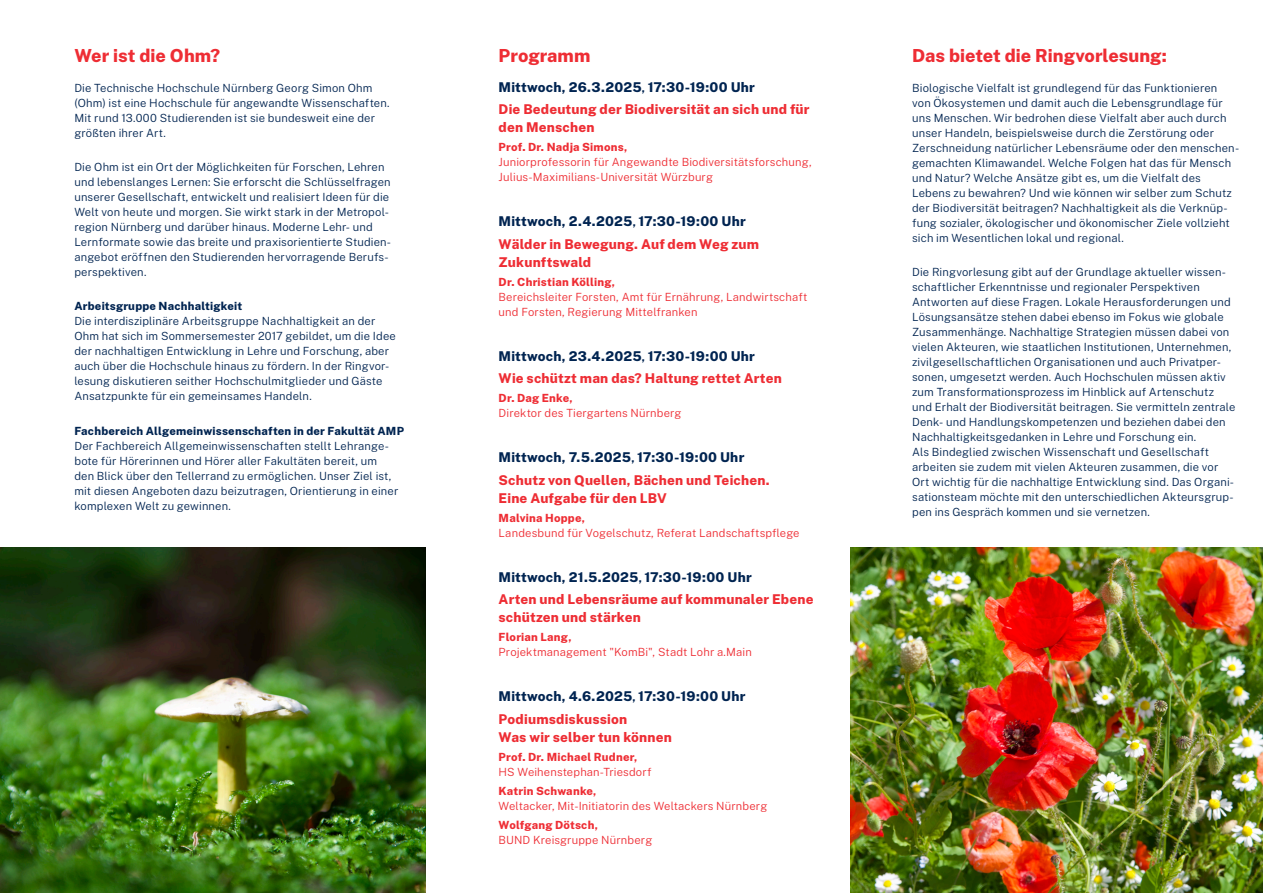
<style>
.page{position:relative;width:1263px;height:893px;background:#fff}
.page>*{position:absolute;margin:0;border:0;box-sizing:border-box;transform-origin:0 0}
.Sub-Headline_Überschriften{font:800 18px "Public Sans";color:#ee2d34}
.Fließtext{font:800 13.5px/18px "Public Sans";letter-spacing:.015em;color:#ee2d34}
.Fließtext-2{font:800 13.5px "Public Sans";letter-spacing:.015em;color:#002451}
.Fließtext-3{font:300 11.25px/15px "Public Sans";letter-spacing:.015em;color:#002451}
.Fließtext-4{font:300 11.25px/15px "Public Sans";letter-spacing:.015em;color:#ee2d34}
.Fließtext-5{font:800 11.25px "Public Sans";letter-spacing:.02em;color:#002451}
.Fließtext-6{font:800 11.25px "Public Sans";letter-spacing:.02em;color:#ee2d34}
.s1{font-size:11.25px}
.s2{font-weight:800}
</style>
<div class="page">
<img style="left:0;top:547px;width:425px;height:346px">
<img style="left:850px;top:547px;width:413px;height:346px">
<p class="Sub-Headline_Überschriften" style="left:74px;top:42px;width:147px">Wer ist die Ohm?</p>
<p class="Fließtext-3" style="left:74px;top:80px;width:317px">Die Technische Hochschule Nürnberg Georg Simon Ohm (Ohm) ist eine Hochschule für angewandte Wissenschaften.<br>Mit rund 13.000 Studierenden ist sie bundesweit eine der größten ihrer Art.</p>
<p class="Fließtext-3" style="left:74px;top:159px;width:318px">Die Ohm ist ein Ort der Möglichkeiten für Forschen, Lehren und lebenslanges Lernen: Sie erforscht die Schlüsselfragen unserer Gesellschaft, entwickelt und realisiert Ideen für die Welt von heute und morgen. Sie wirkt stark in der Metropol&shy;region Nürnberg und darüber hinaus. Moderne Lehr- und Lernformate sowie das breite und praxisorientierte Studien&shy;angebot eröffnen den Studierenden hervorragende Berufs&shy;perspektiven.</p>
<p class="Fließtext-5" style="left:74px;top:298px;width:169px">Arbeitsgruppe Nachhaltigkeit</p>
<p class="Fließtext-3" style="left:74px;top:313px;width:323px">Die interdisziplinäre Arbeitsgruppe Nachhaltigkeit an der Ohm hat sich im Sommersemester 2017 gebildet, um die Idee der nachhaltigen Entwicklung in Lehre und Forschung, aber auch über die Hochschule hinaus zu fördern. In der Ringvor&shy;lesung diskutieren seither Hochschulmitglieder und Gäste Ansatzpunkte für ein gemeinsames Handeln.</p>
<p class="Fließtext-5" style="left:74px;top:422px;width:331px">Fachbereich Allgemeinwissenschaften in der Fakultät AMP</p>
<p class="Fließtext-3" style="left:74px;top:437px;width:325px">Der Fachbereich Allgemeinwissenschaften stellt Lehrange&shy;bote für Hörerinnen und Hörer aller Fakultäten bereit, um den Blick über den Tellerrand zu ermöglichen. Unser Ziel ist, mit diesen Angeboten dazu beizutragen, Orientierung in einer komplexen Welt zu gewinnen.</p>
<p class="Sub-Headline_Überschriften" style="left:499px;top:42px;width:93px">Programm</p>
<p class="Fließtext-2" style="left:499px;top:77px;width:258px">Mittwoch, 26.3.2025<span class="s1">,</span> 17:30-19:00 Uhr</p>
<p class="Fließtext" style="left:499px;top:99px;width:312px">Die Bedeutung der Biodiversität an sich und für den Menschen</p>
<p class="Fließtext-4" style="left:499px;top:139px;width:314px"><span class="s2">Prof. Dr. Nadja Simons,<br></span>Juniorprofessorin für Angewandte Biodiversitätsforschung,<br>Julius-Maximilians-Universität Würzburg</p>
<p class="Fließtext-2" style="left:499px;top:211px;width:249px">Mittwoch, 2.4.2025<span class="s1">,</span> 17:30-19:00 Uhr</p>
<p class="Fließtext" style="left:499px;top:234px;width:262px">Wälder in Bewegung. Auf dem Weg zum<br>Zukunftswald</p>
<p class="Fließtext-4" style="left:499px;top:274px;width:310px"><span class="s2">Dr. Christian Kölling,<br></span>Bereichsleiter Forsten, Amt für Ernährung, Landwirtschaft und Forsten, Regierung Mittelfranken</p>
<p class="Fließtext-2" style="left:499px;top:346px;width:258px">Mittwoch, 23.4.2025<span class="s1">,</span> 17:30-19:00 Uhr</p>
<p class="Fließtext" style="left:499px;top:368px;width:285px">Wie schützt man das? Haltung rettet Arten</p>
<p class="Fließtext-4" style="left:499px;top:390px;width:185px"><span class="s2">Dr. Dag Enke,<br></span>Direktor des Tiergartens Nürnberg</p>
<p class="Fließtext-2" style="left:499px;top:447px;width:247px">Mittwoch, 7.5.2025<span class="s1">,</span> 17:30-19:00 Uhr</p>
<p class="Fließtext" style="left:499px;top:470px;width:273px">Schutz von Quellen, Bächen und Teichen.<br>Eine Aufgabe für den LBV</p>
<p class="Fließtext-4" style="left:499px;top:510px;width:303px"><span class="s2">Malvina Hoppe,<br></span>Landesbund für Vogelschutz, Referat Landschaftspflege</p>
<p class="Fließtext-2" style="left:499px;top:567px;width:255px">Mittwoch, 21.5.2025<span class="s1">,</span> 17:30-19:00 Uhr</p>
<p class="Fließtext" style="left:499px;top:589px;width:316px">Arten und Lebensräume auf kommunaler Ebene schützen und stärken</p>
<p class="Fließtext-4" style="left:499px;top:629px;width:255px"><span class="s2">Florian Lang,<br></span>Projektmanagement "KomBi", Stadt Lohr a.Main</p>
<p class="Fließtext-2" style="left:499px;top:686px;width:248px">Mittwoch, 4.6.2025<span class="s1">,</span> 17:30-19:00 Uhr</p>
<p class="Fließtext" style="left:499px;top:709px;width:175px">Podiumsdiskussion<br>Was wir selber tun können</p>
<p class="Fließtext-6" style="left:499px;top:748px;width:140px">Prof. Dr. Michael Rudner,</p>
<p class="Fließtext-4" style="left:499px;top:764px;width:155px">HS Weihenstephan-Triesdorf</p>
<p class="Fließtext-6" style="left:499px;top:782px;width:99px">Katrin Schwanke,</p>
<p class="Fließtext-4" style="left:499px;top:798px;width:270px">Weltacker, Mit-Initiatorin des Weltackers Nürnberg</p>
<p class="Fließtext-6" style="left:499px;top:817px;width:101px">Wolfgang Dötsch,</p>
<p class="Fließtext-4" style="left:499px;top:832px;width:155px">BUND Kreisgruppe Nürnberg</p>
<p class="Sub-Headline_Überschriften" style="left:912px;top:42px;width:256px">Das bietet die Ringvorlesung:</p>
<p class="Fließtext-3" style="left:912px;top:80px;width:329px">Biologische Vielfalt ist grundlegend für das Funktionieren<br>von Ökosystemen und damit auch die Lebensgrundlage für uns Menschen. Wir bedrohen diese Vielfalt aber auch durch unser Handeln, beispielsweise durch die Zerstörung oder Zerschneidung natürlicher Lebensräume oder den menschen&shy;gemachten Klimawandel. Welche Folgen hat das für Mensch und Natur? Welche Ansätze gibt es, um die Vielfalt des Lebens zu bewahren? Und wie können wir selber zum Schutz der Biodiversität beitragen? Nachhaltigkeit als die Verknüp&shy;fung sozialer, ökologischer und ökonomischer Ziele vollzieht sich im Wesentlichen lokal und regional.</p>
<p class="Fließtext-3" style="left:912px;top:264px;width:325px">Die Ringvorlesung gibt auf der Grundlage aktueller wissen&shy;schaftlicher Erkenntnisse und regionaler Perspektiven Antworten auf diese Fragen. Lokale Herausforderungen und Lösungsansätze stehen dabei ebenso im Fokus wie globale Zusammenhänge. Nachhaltige Strategien müssen dabei von vielen Akteuren, wie staatlichen Institutionen, Unternehmen, zivilgesellschaftlichen Organisationen und auch Privatper&shy;sonen, umgesetzt werden. Auch Hochschulen müssen aktiv zum Transformationsprozess im Hinblick auf Artenschutz und Erhalt der Biodiversität beitragen. Sie vermitteln zentrale Denk- und Handlungskompetenzen und beziehen dabei den Nachhaltigkeitsgedanken in Lehre und Forschung ein.<br>Als Bindeglied zwischen Wissenschaft und Gesellschaft arbeiten sie zudem mit vielen Akteuren zusammen, die vor Ort wichtig für die nachhaltige Entwicklung sind. Das Organi&shy;sationsteam möchte mit den unterschiedlichen Akteursgrup&shy;pen ins Gespräch kommen und sie vernetzen.</p>
</div>
